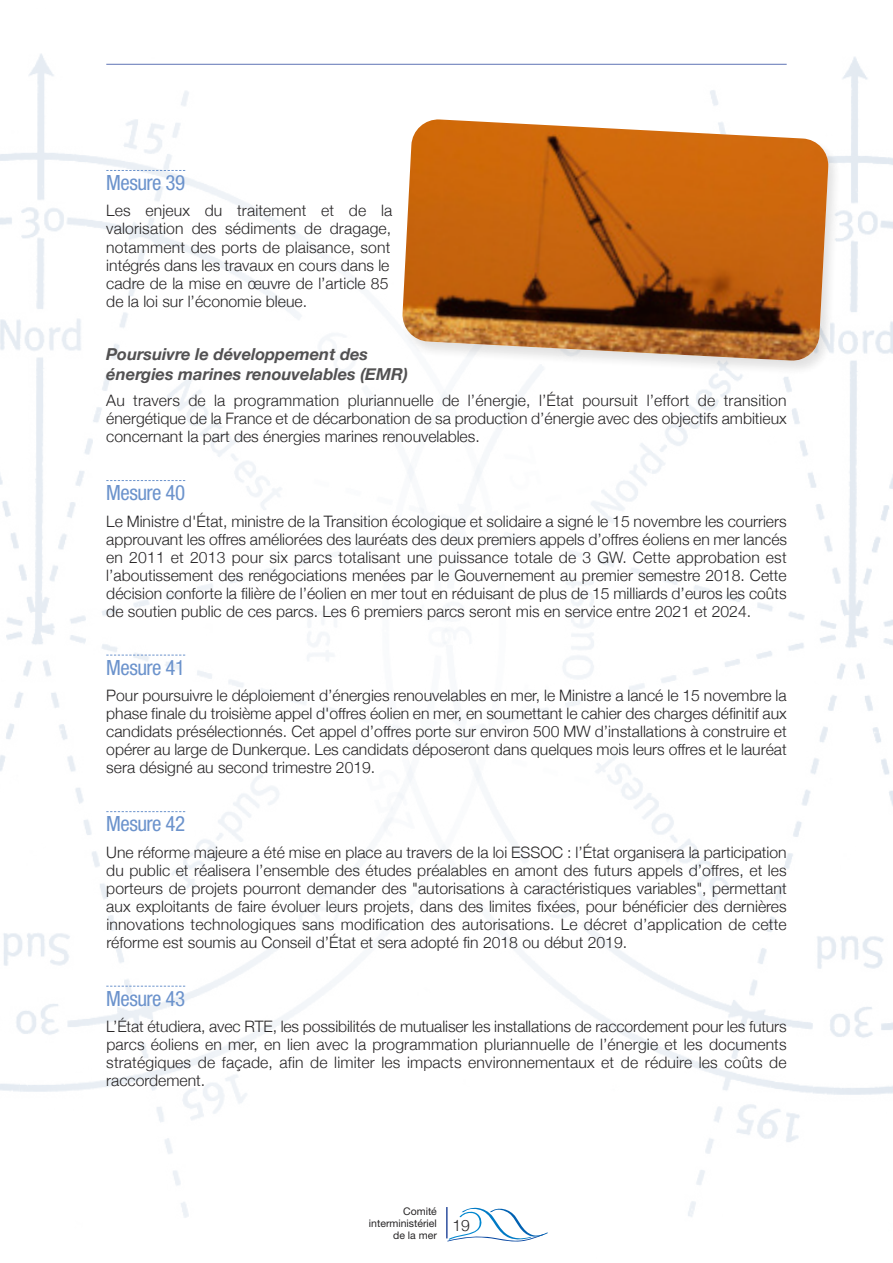
<style>
.page{position:relative;width:893px;height:1263px;background:#fff}
.page>*{position:absolute;margin:0;border:0;box-sizing:border-box;transform-origin:0 0}
.t1{font:condensed 21px "Helvetica Neue LT Pro";letter-spacing:-.025em;color:#6c93cc}
.t2{font:italic 700 16.5px/19.5px "Helvetica Neue";color:#525152}
.t3{font:300 15.75px/18px "Helvetica Neue";color:#272526;text-align:justify}
.t4{font:10.5px/12px "Helvetica Neue LT Pro";color:#272526;text-align:right}
</style>
<div class="page">
<img style="left:674px;top:57px;width:219px;height:1160px">
<img style="left:0;top:53px;width:674px;height:1189px">
<hr style="left:446px;top:1207px;width:2px;height:31px;background:#2d4e9e">
<hr style="left:106px;top:64px;width:681px;height:1px;background:#5f73b5">
<svg style="left:447px;top:1208px;width:101px;height:33px"></svg>
<svg style="left:106px;top:170px;width:79px;height:1px"></svg>
<svg style="left:106px;top:480px;width:79px;height:1px"></svg>
<svg style="left:106px;top:655px;width:79px;height:1px"></svg>
<svg style="left:106px;top:811px;width:79px;height:1px"></svg>
<svg style="left:106px;top:986px;width:79px;height:1px"></svg>
<img style="left:394px;top:111px;width:455px;height:271px">
<img style="left:402px;top:119px;width:427px;height:242px">
<h1 class="t1" style="left:106px;top:175px;width:80px">Mesure 39</h1>
<p class="t3" style="left:106px;top:202px;width:287px;text-align:left">Les enjeux du traitement et de la valorisation des sédiments de dragage, notamment des ports de plaisance, sont intégrés dans les travaux en cours dans le cadre de la mise en œuvre de l’article 85 de la loi sur l’économie bleue.</p>
<p class="t2" style="left:106px;top:344px;width:303px">Poursuivre le développement des énergies marines renouvelables (EMR)</p>
<p class="t3" style="left:106px;top:391px;width:682px">Au travers de la programmation pluriannuelle de l’énergie, l’État poursuit l’effort de transition énergétique de la France et de décarbonation de sa production d’énergie avec des objectifs ambitieux concernant la part des énergies marines renouvelables.</p>
<h1 class="t1" style="left:106px;top:485px;width:80px">Mesure 40</h1>
<p class="t3" style="left:106px;top:512px;width:682px">Le Ministre d'État, ministre de la Transition écologique et solidaire a signé le 15 novembre les courriers approuvant les offres améliorées des lauréats des deux premiers appels d’offres éoliens en mer lancés en 2011 et 2013 pour six parcs totalisant une puissance totale de 3 GW. Cette approbation est l’aboutissement des renégociations menées par le Gouvernement au premier semestre 2018. Cette décision conforte la filière de l’éolien en mer tout en réduisant de plus de 15 milliards d’euros les coûts de soutien public de ces parcs. Les 6 premiers parcs seront mis en service entre 2021 et 2024.</p>
<h1 class="t1" style="left:106px;top:660px;width:80px">Mesure 41</h1>
<p class="t3" style="left:106px;top:686px;width:682px">Pour poursuivre le déploiement d’énergies renouvelables en mer, le Ministre a lancé le 15 novembre la phase finale du troisième appel d'offres éolien en mer, en soumettant le cahier des charges définitif aux candidats présélectionnés. Cet appel d’offres porte sur environ 500 MW d’installations à construire et opérer au large de Dunkerque. Les candidats déposeront dans quelques mois leurs offres et le lauréat sera désigné au second trimestre 2019.</p>
<h1 class="t1" style="left:106px;top:816px;width:80px">Mesure 42</h1>
<p class="t3" style="left:106px;top:843px;width:682px">Une réforme majeure a été mise en place au travers de la loi ESSOC : l’État organisera la participation du public et réalisera l’ensemble des études préalables en amont des futurs appels d’offres, et les porteurs de projets pourront demander des "autorisations à caractéristiques variables", permettant aux exploitants de faire évoluer leurs projets, dans des limites fixées, pour bénéficier des dernières innovations technologiques sans modification des autorisations. Le décret d’application de cette réforme est soumis au Conseil d’État et sera adopté fin 2018 ou début 2019.</p>
<h1 class="t1" style="left:106px;top:991px;width:80px">Mesure 43</h1>
<p class="t3" style="left:106px;top:1017px;width:682px">L’État étudiera, avec RTE, les possibilités de mutualiser les installations de raccordement pour les futurs parcs éoliens en mer, en lien avec la programmation pluriannuelle de l’énergie et les documents stratégiques de façade, afin de limiter les impacts environnementaux et de réduire les coûts de raccordement.</p>
<p class="t4" style="left:369px;top:1206px;width:70px">Comité interministériel de la mer</p>
<p class="t3" style="left:452px;top:1216px;width:19px">19</p>
</div>
